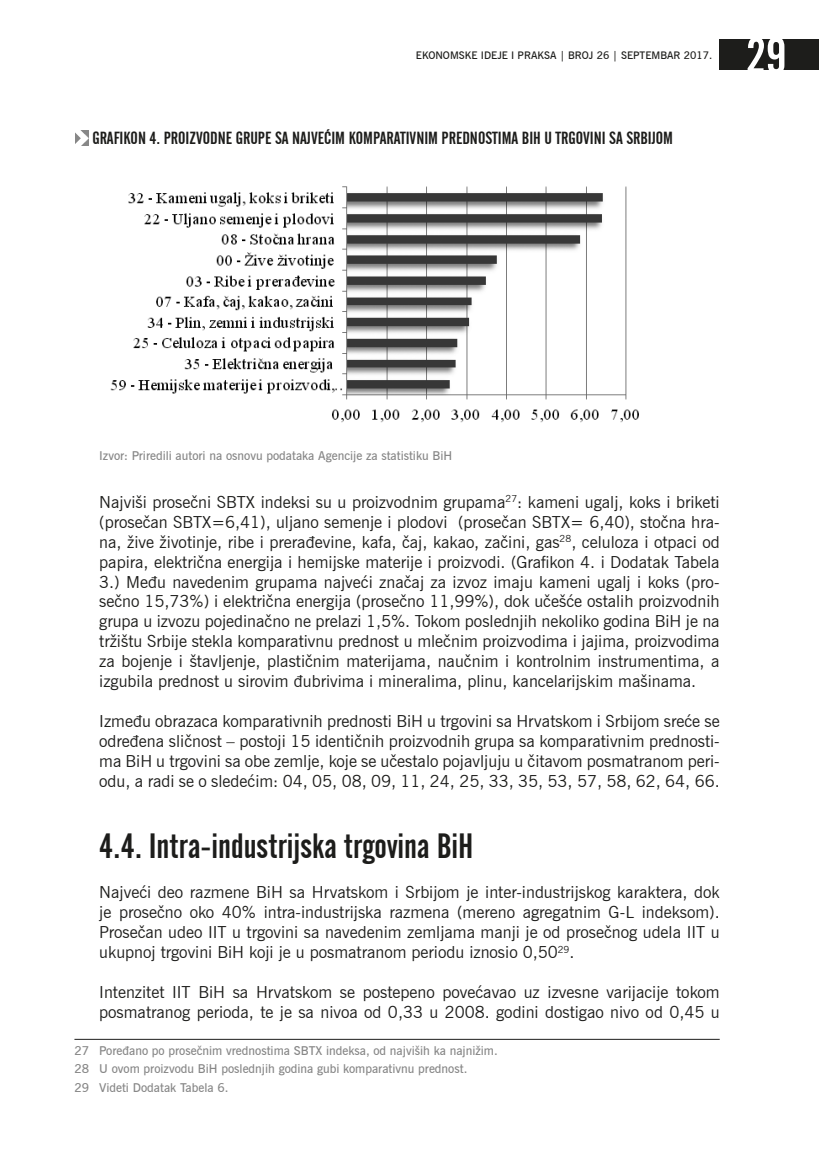
<style>
.page{position:relative;width:819px;height:1166px;background:#fff}
.page>*{position:absolute;margin:0;border:0;box-sizing:border-box;transform-origin:0 0}
.t1{font:50.75px "Alternate Gothic No 2 BT";color:#fff}
.t2{font:35px "Alternate Gothic No 2 BT";color:#1d1d1b}
.t3{font:17.5px "Alternate Gothic No 2 BT";color:#1d1d1b}
.t4{font:16.62px/19.9px "News Gothic BT";color:#1d1d1b;text-align:justify}
.t5{font:600 12.25px/18.2px "News Gothic BT";color:#878787}
.t6{font:600 10.5px "News Gothic BT";color:#1d1d1b}
</style>
<div class="page">
<div style="left:719px;top:39px;width:100px;height:31px;background:#1d1d1b"></div>
<svg style="left:75px;top:130px;width:14px;height:16px"></svg>
<img style="left:110px;top:186px;width:529px;height:237px">
<hr style="left:74px;top:1039px;width:645px;height:1px;background:#1d1d1b">
<p class="t6" style="left:416px;top:49px;width:298px">EKONOMSKE IDEJE I PRAKSA | BROJ 26 | SEPTEMBAR 2017.</p>
<p class="t3" style="left:92px;top:128px;width:582px">GRAFIKON 4. PROIZVODNE GRUPE SA NAJVEĆIM KOMPARATIVNIM PREDNOSTIMA BIH U TRGOVINI SA SRBIJOM</p>
<h1 class="t1" style="left:746px;top:28px;width:42px">29</h1>
<p class="t5" style="left:99px;top:446px;width:354px">Izvor: Priredili autori na osnovu podataka Agencije za statistiku BiH</p>
<p class="t4" style="left:99px;top:492px;width:622px">Najviši prosečni SBTX indeksi su u proizvodnim grupama<sup>27</sup>: kameni ugalj, koks i briketi (prosečan SBTX=6,41), uljano semenje i plodovi (prosečan SBTX= 6,40), stočna hra&shy;na, žive životinje, ribe i prerađevine, kafa, čaj, kakao, začini, gas<sup>28</sup>, celuloza i otpaci od papira, električna energija i hemijske materije i proizvodi. (Grafikon 4. i Dodatak Tabela 3.) Među navedenim grupama najveći značaj za izvoz imaju kameni ugalj i koks (pro&shy;sečno 15,73%) i električna energija (prosečno 11,99%), dok učešće ostalih proizvodnih grupa u izvozu pojedinačno ne prelazi 1,5%. Tokom poslednjih nekoliko godina BiH je na tržištu Srbije stekla komparativnu prednost u mlečnim proizvodima i jajima, proizvodima za bojenje i štavljenje, plastičnim materijama, naučnim i kontrolnim instrumentima, a izgubila prednost u sirovim đubrivima i mineralima, plinu, kancelarijskim mašinama.</p>
<p class="t4" style="left:99px;top:711px;width:622px">Između obrazaca komparativnih prednosti BiH u trgovini sa Hrvatskom i Srbijom sreće se određena sličnost – postoji 15 identičnih proizvodnih grupa sa komparativnim prednosti&shy;ma BiH u trgovini sa obe zemlje, koje se učestalo pojavljuju u čitavom posmatranom peri&shy;odu, a radi se o sledećim: 04, 05, 08, 09, 11, 24, 25, 33, 35, 53, 57, 58, 62, 64, 66.</p>
<h2 class="t2" style="left:99px;top:827px;width:376px">4.4. Intra-industrijska trgovina BiH</h2>
<p class="t4" style="left:99px;top:882px;width:622px">Najveći deo razmene BiH sa Hrvatskom i Srbijom je inter-industrijskog karaktera, dok je prosečno oko 40% intra-industrijska razmena (mereno agregatnim G-L indeksom).<br>Prosečan udeo IIT u trgovini sa navedenim zemljama manji je od prosečnog udela IIT u ukupnoj trgovini BiH koji je u posmatranom periodu iznosio 0,50<sup>29</sup>.</p>
<p class="t4" style="left:99px;top:982px;width:622px">Intenzitet IIT BiH sa Hrvatskom se postepeno povećavao uz izvesne varijacije tokom posmatranog perioda, te je sa nivoa od 0,33 u 2008. godini dostigao nivo od 0,45 u</p>
<p class="t5" style="left:74px;top:1041px;width:425px">27 Poređano po prosečnim vrednostima SBTX indeksa, od najviših ka najnižim.<br>28 U ovom proizvodu BiH poslednjih godina gubi komparativnu prednost.<br>29 Videti Dodatak Tabela 6.</p>
</div>
